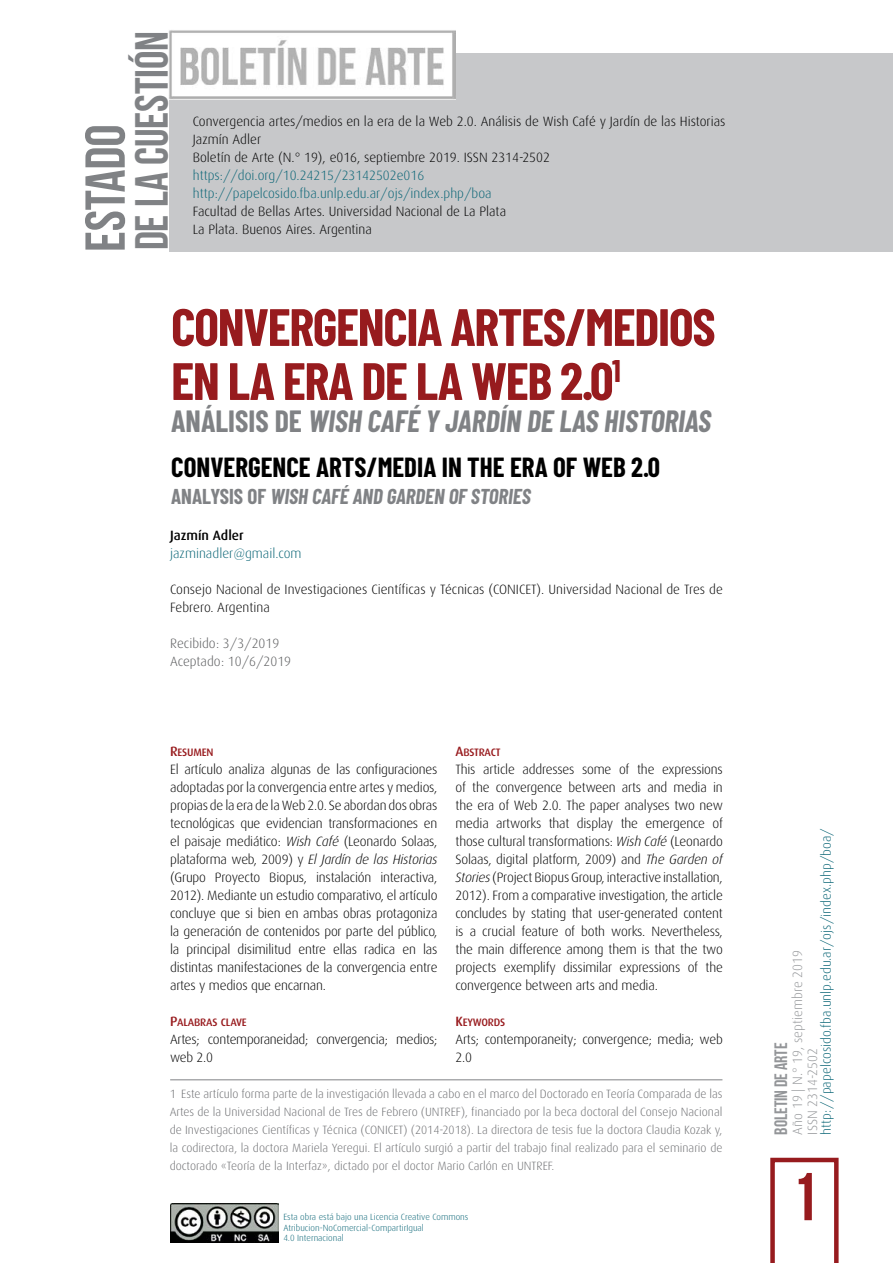
<style>
.page{position:relative;width:893px;height:1263px;background:#fff}
.page>*{position:absolute;margin:0;border:0;box-sizing:border-box;transform-origin:0 0}
.t1{font:67.5px "Bebas Neue";color:#971b1e}
.t2{font:56.1px "Bebas Neue";color:#808285}
.t3{font:700 52.5px/54px "Barlow Condensed";letter-spacing:-.025em;color:#971b1e}
.t4{font:46.5px "Bebas Neue";color:#808285}
.t5{font:italic 700 30px "Barlow Condensed";color:#808285}
.t6{font:700 27px "Barlow Condensed";color:#000}
.t7{font:italic 700 21px "Barlow Condensed";color:#808285}
.t8{font:18px "Bebas Neue";color:#939598}
.t9{font:300 13.5px/18px "Dax";color:#000}
.t10{font:300 13.5px/18px "Dax";color:#086475}
.t11{font:300 13.5px/18px "Dax";letter-spacing:-.02em;color:#000}
.t12{font:300 13.5px/15px "Dax";color:#939598}
.t13{font:300 13.5px/18px "Dax";color:#58595b}
.t14{font:500 13.5px "Dax";color:#000}
.t15{font:300 12px/18px "Dax";color:#6d6e71;text-align:justify}
.t16{font:10.8px "Dax Medium SC800";letter-spacing:-.02em;color:#981b1e}
.t17{font:300 9px/10.8px "Dax";color:#086475}
.s1{font-style:normal}
.s2{font-size:13.5px}
.s3{font-style:italic}
</style>
<div class="page">
<svg style="left:770px;top:1158px;width:69px;height:105px"></svg>
<div style="left:169px;top:54px;width:724px;height:198px;background:#c7c8ca"></div>
<img style="left:169px;top:30px;width:286px;height:70px">
<hr style="left:170px;top:1079px;width:552px;height:1px;background:#808285">
<img style="left:170px;top:1203px;width:108px;height:39px">
<h3 class="t4" style="left:126px;top:250px;width:221px;rotate:-90deg">de la cuestión</h3>
<h2 class="t2" style="left:75px;top:252px;width:129px;rotate:-90deg">Estado</h2>
<p class="t9" style="left:193px;top:112px;width:534px">Convergencia artes/medios en la era de la Web 2.0. Análisis de Wish Café y Jardín de las Historias<br>Jazmín Adler<br>Boletín de Arte (N.° 19), e016, septiembre 2019. ISSN 2314-2502</p>
<p class="t10" style="left:193px;top:166px;width:300px">https://doi.org/10.24215/23142502e016 http://papelcosido.fba.unlp.edu.ar/ojs/index.php/boa</p>
<p class="t9" style="left:193px;top:202px;width:315px">Facultad de Bellas Artes. Universidad Nacional de La Plata<br>La Plata. Buenos Aires. Argentina</p>
<h3 class="t3" style="left:171px;top:297px;width:546px">CONVERGENCIA ARTES/MEDIOS<br>EN LA ERA DE LA WEB 2.0<sup>1</sup></h3>
<h3 class="t5" style="left:171px;top:400px;width:541px"><span class="s1">ANÁLISIS DE</span> WISH CAFÉ Y JARDÍN DE LAS HISTORIAS</h3>
<h3 class="t6" style="left:171px;top:448px;width:490px">CONVERGENCE ARTS/MEDIA IN THE ERA OF WEB 2.0</h3>
<h3 class="t7" style="left:171px;top:482px;width:361px"><span class="s1">ANALYSIS OF</span> WISH CAFÉ AND GARDEN OF STORIES</h3>
<p class="t14" style="left:170px;top:528px;width:75px">Jazmín Adler</p>
<p class="t10" style="left:170px;top:544px;width:133px">jazminadler@gmail.com</p>
<p class="t9" style="left:170px;top:580px;width:554px">Consejo Nacional de Investigaciones Científicas y Técnicas (CONICET). Universidad Nacional de Tres de<br>Febrero. Argentina</p>
<p class="t13" style="left:170px;top:634px;width:123px">Recibido: 3/3/2019<br>Aceptado: 10/6/2019</p>
<p class="t16" style="left:170px;top:746px;width:45px"><span class="s2">R</span>ESUMEN</p>
<p class="t9" style="left:170px;top:760px;width:269px;text-align:justify">El artículo analiza algunas de las configuraciones adoptadas por la convergencia entre artes y medios, propias de la era de la Web 2.0. Se abordan dos obras tecnológicas que evidencian transformaciones en el paisaje mediático: <span class="s3">Wish Café</span> (Leonardo Solaas, plataforma web, 2009) y <span class="s3">El Jardín de las Historias </span>(Grupo Proyecto Biopus, instalación interactiva, 2012). Mediante un estudio comparativo, el artículo concluye que si bien en ambas obras protagoniza la generación de contenidos por parte del público, la principal disimilitud entre ellas radica en las distintas manifestaciones de la convergencia entre artes y medios que encarnan.</p>
<p class="t16" style="left:170px;top:1016px;width:78px"><span class="s2">P</span>ALABRAS CLAVE</p>
<p class="t11" style="left:170px;top:1030px;width:269px">Artes; contemporaneidad; convergencia; medios; web 2.0</p>
<p class="t16" style="left:455px;top:746px;width:47px"><span class="s2">A</span>BSTRACT</p>
<p class="t9" style="left:455px;top:760px;width:269px;text-align:justify">This article addresses some of the expressions of the convergence between arts and media in the era of Web 2.0. The paper analyses two new media artworks that display the emergence of those cultural transformations: <span class="s3">Wish Café</span> (Leonardo Solaas, digital platform, 2009) and <span class="s3">The Garden of Stories</span> (Project Biopus Group, interactive installation, 2012). From a comparative investigation, the article concludes by stating that user-generated content is a crucial feature of both works. Nevertheless, the main difference among them is that the two projects exemplify dissimilar expressions of the convergence between arts and media.</p>
<p class="t16" style="left:455px;top:1016px;width:51px"><span class="s2">K</span>EYWORDS</p>
<p class="t9" style="left:455px;top:1030px;width:269px">Arts; contemporaneity; convergence; media; web<br>2.0</p>
<p class="t15" style="left:170px;top:1085px;width:554px">1 Este artículo forma parte de la investigación llevada a cabo en el marco del Doctorado en Teoría Comparada de las Artes de la Universidad Nacional de Tres de Febrero (UNTREF), financiado por la beca doctoral del Consejo Nacional de Investigaciones Científicas y Técnica (CONICET) (2014-2018). La directora de tesis fue la doctora Claudia Kozak y, la codirectora, la doctora Mariela Yeregui. El artículo surgió a partir del trabajo final realizado para el seminario de doctorado «Teoría de la Interfaz», dictado por el doctor Mario Carlón en UNTREF.</p>
<p class="t17" style="left:283px;top:1211px;width:187px">Esta obra está bajo una Licencia Creative Commons<br>Atribucion-NoComercial-CompartirIgual<br>4.0 Internacional</p>
<p class="t10" style="left:817px;top:1134px;width:308px;rotate:-90deg">http://papelcosido.fba.unlp.edu.ar/ojs/index.php/boa/</p>
<p class="t12" style="left:790px;top:1134px;width:186px;rotate:-90deg">Año 19 | N.° 19, septiembre 2019<br>ISSN 2314-2502</p>
<h3 class="t8" style="left:771px;top:1134px;width:93px;rotate:-90deg">Boletin de Arte</h3>
<h1 class="t1" style="left:791px;top:1160px;width:28px">1</h1>
</div>
